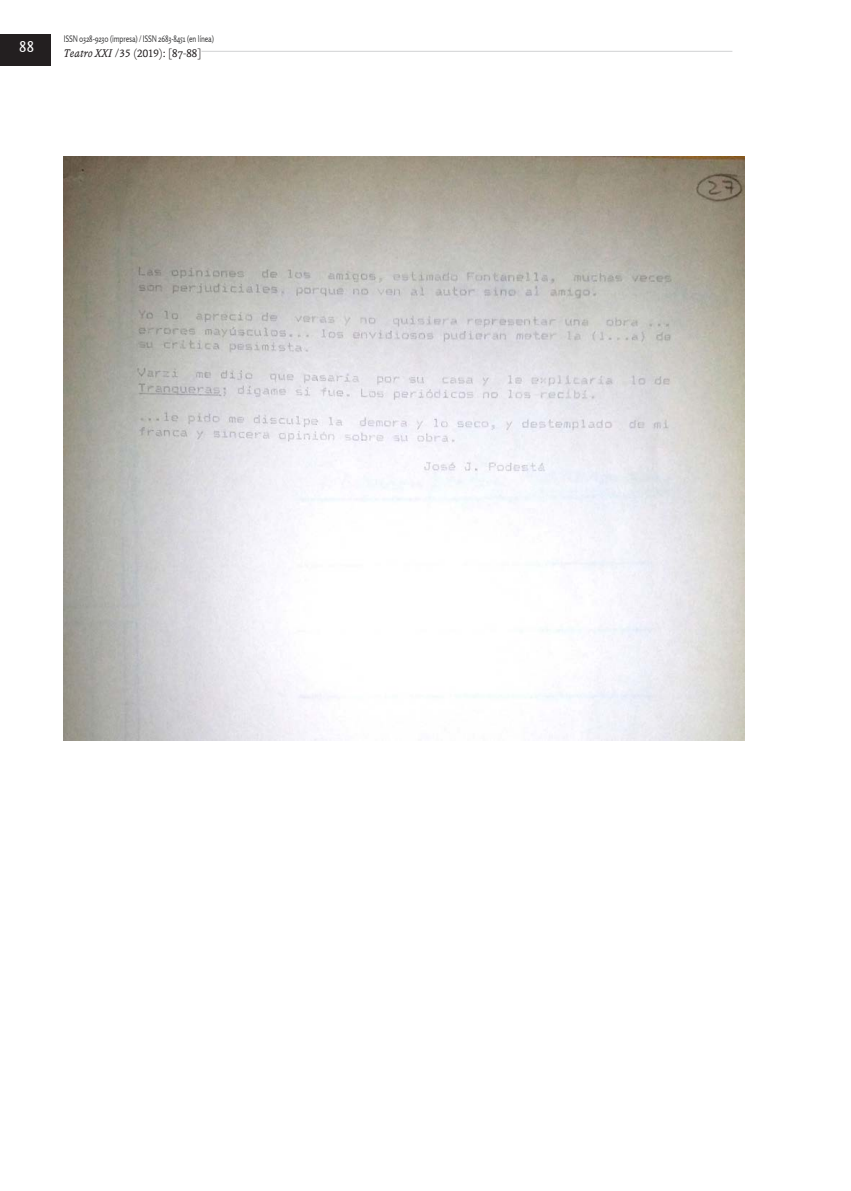
<style>
.page{position:relative;width:851px;height:1191px;background:#fff}
.page>*{position:absolute;margin:0;border:0;box-sizing:border-box;transform-origin:0 0}
.t1{font:15px "Rosario";color:#fff}
.t2{font:12px "Andralis NDSC";color:#231f20}
.t3{font:9px "Rosario";letter-spacing:-.02em;color:#3e3e3f;scale:.8 1}
.s1{font-family:"Andralis ND Os F";font-style:italic}
.s2{font-family:"Andralis ND Os F"}
</style>
<div class="page">
<hr style="left:127px;top:51px;width:605px;height:1px;background:#d1d2d4">
<div style="left:64px;top:46px;width:137px;height:15px;background:#fff"></div>
<div style="left:0;top:35px;width:50px;height:31px;background:#231f20"></div>
<img style="left:64px;top:156px;width:680px;height:584px">
<h1 class="t1" style="left:19px;top:38px;width:16px">88</h1>
<p class="t3" style="left:64px;top:34px;width:189px">ISSN 0328-9230 (impresa) / ISSN 2683-8451 (en línea)</p>
<h2 class="t2" style="left:64px;top:46px;width:139px"><span class="s1">Teatro XXI</span> /35 (2019): <span class="s2">[87-88]</span></h2>
</div>
